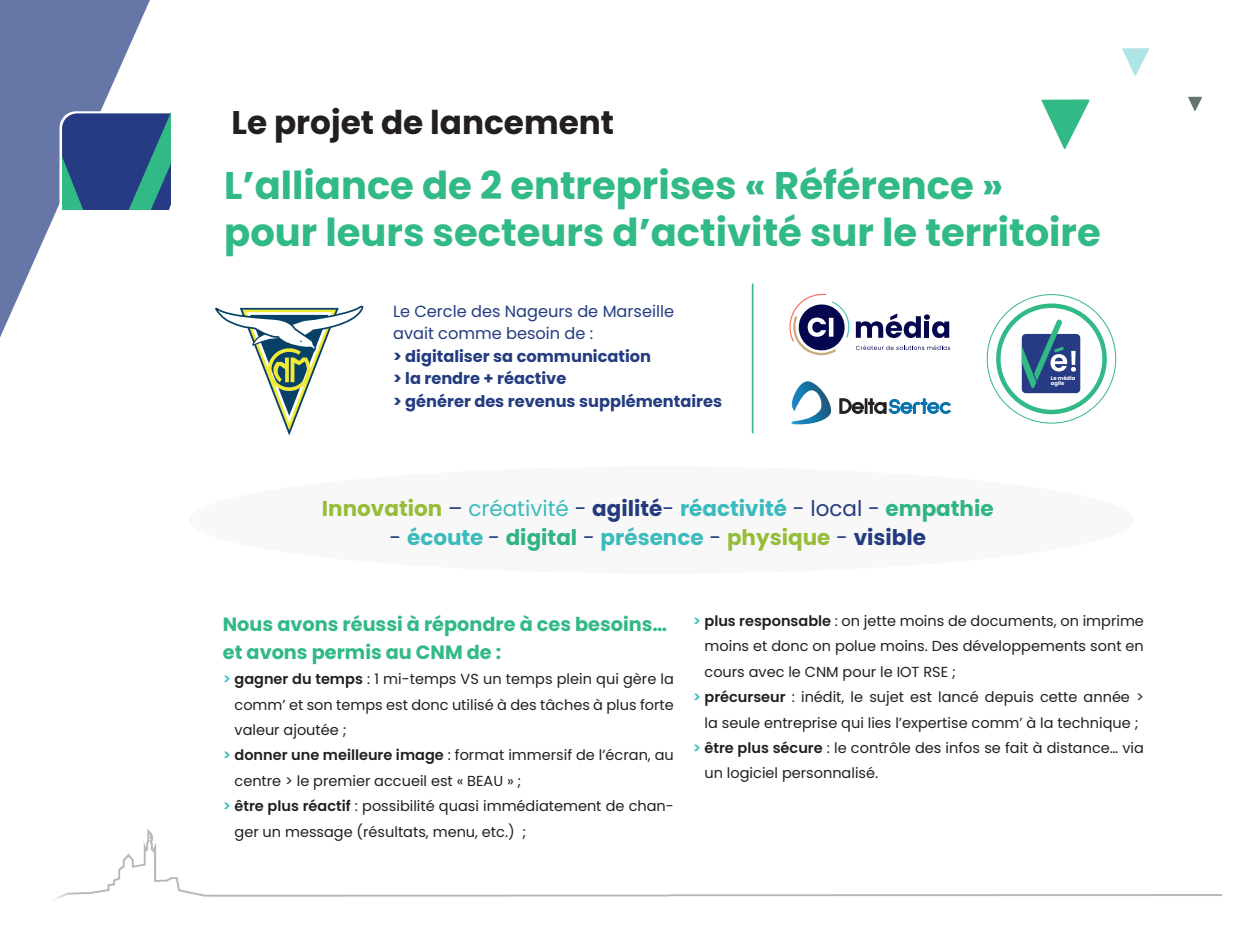
<style>
.page{position:relative;width:1260px;height:943px;background:#fff}
.page>*{position:absolute;margin:0;border:0;box-sizing:border-box;transform-origin:0 0}
.t1{font:700 38.5px/46.2px "Poppins";color:#31b986}
.t2{font:700 32.73px "Poppins";color:#231f20}
.t3{font:700 21.53px "Poppins";color:#9ac23b}
.t4{font:700 21.53px "Poppins";color:#3cc0c2}
.t5{font:700 19.25px/27.7px "Poppins";color:#31b986}
.t6{font:700 16.1px/22.6px "Poppins";color:#243d81}
.t7{font:16.1px/22.6px "Poppins";color:#243d81}
.t8{font:14.53px "Poppins";color:#231f20}
.t9{font:700 5.25px/5.4px "Poppins";color:#fff}
.s1{font-weight:400;color:#243d81}
.s2{font-weight:400;color:#3cc0c2}
.s3{color:#243d81}
.s4{color:#3cc0c2}
.s5{color:#31b986}
.s6{color:#9ac23b}
.s7{font-weight:600;color:#3cc0c2}
.s8{font-weight:600}
</style>
<div class="page">
<img style="left:55px;top:829px;width:1167px;height:71px">
<svg style="left:0;top:0;width:171px;height:338px"></svg>
<svg style="left:1042px;top:99px;width:48px;height:50px"></svg>
<svg style="left:1122px;top:48px;width:27px;height:28px"></svg>
<svg style="left:1188px;top:97px;width:14px;height:14px"></svg>
<svg style="left:840px;top:398px;width:111px;height:15px"></svg>
<svg style="left:791px;top:381px;width:40px;height:44px"></svg>
<svg style="left:789px;top:293px;width:61px;height:62px"></svg>
<svg style="left:856px;top:313px;width:93px;height:25px"></svg>
<svg style="left:856px;top:345px;width:94px;height:5px"></svg>
<svg style="left:215px;top:305px;width:148px;height:130px"></svg>
<svg style="left:60px;top:56px;width:110px;height:153px"></svg>
<hr style="left:752px;top:284px;width:1px;height:149px;background:#31b986">
<div style="left:1021px;top:333px;width:60px;height:61px;border:1px solid #fff;border-radius:4px"></div>
<div style="left:1022px;top:334px;width:58px;height:59px;background:#273a84;border-radius:4px"></div>
<svg style="left:1022px;top:319px;width:54px;height:69px"></svg>
<div style="left:996px;top:303px;width:111px;height:111px;border:4px solid #31b986;border-radius:50%"></div>
<div style="left:189px;top:466px;width:945px;height:107px;background:#f8f8f8;border-radius:50%"></div>
<h2 class="t2" style="left:231px;top:104px;width:384px">Le projet de lancement</h2>
<h1 class="t1" style="left:224px;top:163px;width:878px">L’alliance de 2 entreprises « Référence » pour leurs secteurs d’activité sur le territoire</h1>
<p class="t7" style="left:393px;top:300px;width:282px">Le Cercle des Nageurs de Marseille avait comme besoin de :</p>
<p class="t6" style="left:393px;top:345px;width:330px">&gt; digitaliser sa communication<br>&gt; la rendre + réactive<br>&gt; générer des revenus supplémentaires</p>
<h3 class="t3" style="left:322px;top:496px;width:673px">Innovation <span class="s1">–</span> <span class="s2">créativité</span> <span class="s1">-</span> <span class="s3">agilité</span><span class="s1">-</span> <span class="s4">réactivité</span> <span class="s1">- local -</span> <span class="s5">empathie</span></h3>
<h3 class="t4" style="left:390px;top:525px;width:538px"><span class="s1">-</span> écoute <span class="s1">-</span> <span class="s5">digital</span> <span class="s1">-</span> présence <span class="s1">-</span> <span class="s6">physique</span> <span class="s1">-</span> <span class="s3">visible</span></h3>
<p class="t9" style="left:1051px;top:375px;width:26px">Le média agile</p>
<h3 class="t5" style="left:223px;top:610px;width:446px">Nous avons réussi à répondre à ces besoins… et avons permis au CNM de :</h3>
<p class="t8" style="left:223px;top:670px;width:453px"><span class="s7">&gt;</span> <span class="s8">gagner du temps</span> : 1 mi-temps VS un temps plein qui gère la</p>
<p class="t8" style="left:235px;top:696px;width:441px">comm’ et son temps est donc utilisé à des tâches à plus forte</p>
<p class="t8" style="left:235px;top:721px;width:114px">valeur ajoutée ;</p>
<p class="t8" style="left:223px;top:746px;width:453px"><span class="s7">&gt;</span> <span class="s8">donner une meilleure image</span> : format immersif de l’écran, au</p>
<p class="t8" style="left:235px;top:772px;width:288px">centre &gt; le premier accueil est « BEAU » ;</p>
<p class="t8" style="left:223px;top:797px;width:453px"><span class="s7">&gt;</span> <span class="s8">être plus réactif</span> : possibilité quasi immédiatement de chan-</p>
<p class="t8" style="left:235px;top:823px;width:293px">ger un message (résultats, menu, etc.) ;</p>
<p class="t8" style="left:693px;top:612px;width:453px"><span class="s7">&gt;</span> <span class="s8">plus responsable</span> : on jette moins de documents, on imprime</p>
<p class="t8" style="left:705px;top:638px;width:441px">moins et donc on polue moins. Des développements sont en</p>
<p class="t8" style="left:705px;top:663px;width:253px">cours avec le CNM pour le IOT RSE ;</p>
<p class="t8" style="left:693px;top:688px;width:453px"><span class="s7">&gt;</span> <span class="s8">précurseur</span> : inédit, le sujet est lancé depuis cette année &gt;</p>
<p class="t8" style="left:705px;top:714px;width:436px">la seule entreprise qui lies l’expertise comm’ à la technique ;</p>
<p class="t8" style="left:693px;top:739px;width:453px"><span class="s7">&gt;</span> <span class="s8">être plus sécure</span> : le contrôle des infos se fait à distance… via</p>
<p class="t8" style="left:705px;top:765px;width:175px">un logiciel personnalisé.</p>
</div>
